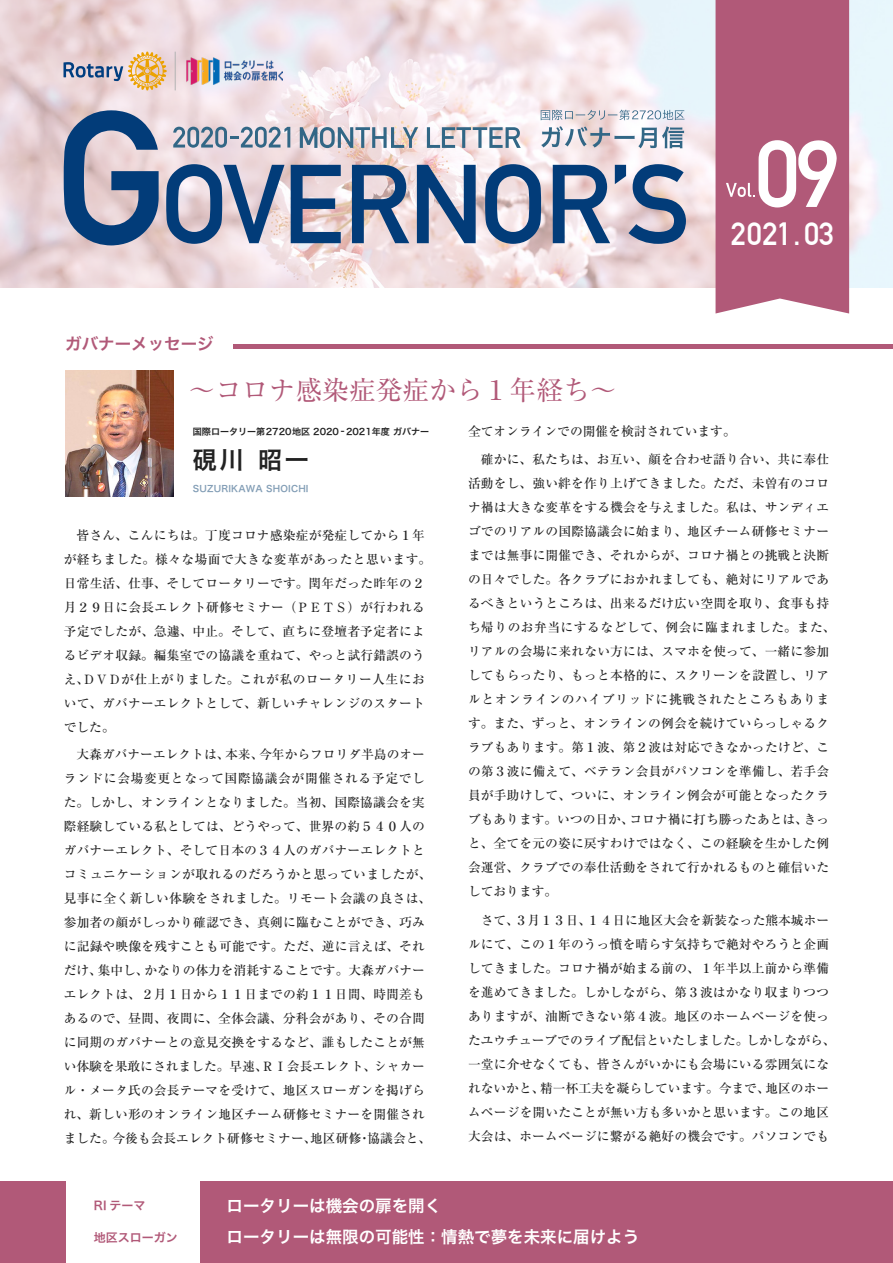
<style>
.page{position:relative;width:893px;height:1263px;background:#fff}
.page>*{position:absolute;margin:0;border:0;box-sizing:border-box;transform-origin:0 0}
.t1{font:700 93px "DIN Alternate";color:#fff}
.t2{font:700 31.5px "DIN Alternate";letter-spacing:.01em;color:#fff}
.t3{font:26.7px "Ryumin Pro";color:#b15978}
.t4{font:24px "Hira Kaku Pro N W6";color:#222}
.t5{font:16.5px "Hira Kaku Pro N W6";color:#fff}
.t6{font:16.5px "Hira Kaku Pro N W6";color:#b15978}
.t7{font:500 12.75px/24px "Ryumin Pro";letter-spacing:.015em;color:#222}
.t8{font:12px "Hira Kaku Pro N W6";color:#b15978}
.t9{font:9px "Hira Kaku Pro N W6";color:#222}
.t10{font:9px "Hira Kaku Pro N W6";letter-spacing:.02em;color:#839eb6}
</style>
<div class="page">
<img style="left:0;top:0;width:893px;height:288px">
<hr style="left:233px;top:344px;width:660px;height:4px;background:#b15978">
<div style="left:201px;top:1181px;width:692px;height:82px;background:#b15978"></div>
<div style="left:0;top:1181px;width:65px;height:82px;background:#b15978"></div>
<svg style="left:300px;top:127px;width:118px;height:21px;background:#a6afbb"></svg>
<svg style="left:427px;top:127px;width:94px;height:21px"></svg>
<svg style="left:173px;top:127px;width:117px;height:21px;background:#a3adbc"></svg>
<svg style="left:541px;top:110px;width:143px;height:10px"></svg>
<svg style="left:541px;top:126px;width:143px;height:22px"></svg>
<svg style="left:64px;top:110px;width:95px;height:135px;background:#7284a3"></svg>
<svg style="left:166px;top:164px;width:118px;height:80px;background:#8a96b1"></svg>
<svg style="left:291px;top:165px;width:50px;height:78px;background:#6e82a2"></svg>
<svg style="left:352px;top:165px;width:57px;height:78px;background:#6e83a3"></svg>
<svg style="left:417px;top:165px;width:59px;height:78px;background:#6b83a6"></svg>
<svg style="left:485px;top:164px;width:56px;height:80px;background:#788cab"></svg>
<svg style="left:553px;top:164px;width:133px;height:80px;background:#8897b2"></svg>
<div style="left:715px;top:0;width:134px;height:313px;background:#b15978"></div>
<svg style="left:63px;top:52px;width:104px;height:38px;background:#d3bdad"></svg>
<img style="left:184px;top:58px;width:99px;height:26px">
<hr style="left:175px;top:52px;width:1px;height:38px;background:#b2b3b3">
<img style="left:65px;top:371px;width:108px;height:125px">
<h1 class="t1" style="left:755px;top:103px;width:87px">09</h1>
<p class="t6" style="left:65px;top:329px;width:150px">ガバナーメッセージ</p>
<h3 class="t3" style="left:188px;top:369px;width:430px">～コロナ感染症発症から１年経ち～</h3>
<h2 class="t2" style="left:731px;top:210px;width:105px">2021.03</h2>
<p class="t9" style="left:193px;top:424px;width:238px">国際ロータリー第2720地区 2020 - 2021年度 ガバナー</p>
<h3 class="t4" style="left:193px;top:438px;width:117px">硯川昭一</h3>
<p class="t10" style="left:193px;top:481px;width:117px">SUZURIKAWA SHOICHI</p>
<p class="t7" style="left:64px;top:522px;width:369px">　皆さん、こんにちは。丁度コロナ感染症が発症してから１年が経ちました。様々な場面で大きな変革があったと思います。日常生活、仕事、そしてロータリーです。閏年だった昨年の２月２９日に会長エレクト研修セミナー（ＰＥＴＳ）が行われる予定でしたが、急遽、中止。そして、直ちに登壇者予定者によるビデオ収録。編集室での協議を重ねて、やっと試行錯誤のうえ、ＤＶＤが仕上がりました。これが私のロータリー人生において、ガバナーエレクトとして、新しいチャレンジのスタートでした。</p>
<p class="t7" style="left:64px;top:741px;width:369px">　大森ガバナーエレクトは、本来、今年からフロリダ半島のオーランドに会場変更となって国際協議会が開催される予定でした。しかし、オンラインとなりました。当初、国際協議会を実際経験している私としては、どうやって、世界の約５４０人のガバナーエレクト、そして日本の３４人のガバナーエレクトとコミュニケーションが取れるのだろうかと思っていましたが、見事に全く新しい体験をされました。リモート会議の良さは、参加者の顔がしっかり確認でき、真剣に臨むことができ、巧みに記録や映像を残すことも可能です。ただ、逆に言えば、それだけ、集中し、かなりの体力を消耗することです。大森ガバナーエレクトは、２月１日から１１日までの約１１日間、時間差もあるので、昼間、夜間に、全体会議、分科会があり、その合間に同期のガバナーとの意見交換をするなど、誰もしたことが無い体験を果敢にされました。早速、ＲＩ会長エレクト、シャカール・メータ氏の会長テーマを受けて、地区スローガンを掲げられ、新しい形のオンライン地区チーム研修セミナーを開催されました。今後も会長エレクト研修セミナー、地区研修・協議会と、</p>
<p class="t7" style="left:468px;top:418px;width:269px">全てオンラインでの開催を検討されています。</p>
<p class="t7" style="left:468px;top:447px;width:369px">　確かに、私たちは、お互い、顔を合わせ語り合い、共に奉仕活動をし、強い絆を作り上げてきました。ただ、未曽有のコロナ禍は大きな変革をする機会を与えました。私は、サンディエゴでのリアルの国際協議会に始まり、地区チーム研修セミナーまでは無事に開催でき、それからが、コロナ禍との挑戦と決断の日々でした。各クラブにおかれましても、絶対にリアルであるべきというところは、出来るだけ広い空間を取り、食事も持ち帰りのお弁当にするなどして、例会に臨まれました。また、リアルの会場に来れない方には、スマホを使って、一緒に参加してもらったり、もっと本格的に、スクリーンを設置し、リアルとオンラインのハイブリッドに挑戦されたところもあります。また、ずっと、オンラインの例会を続けていらっしゃるクラブもあります。第１波、第２波は対応できなかったけど、この第３波に備えて、ベテラン会員がパソコンを準備し、若手会員が手助けして、ついに、オンライン例会が可能となったクラブもあります。いつの日か、コロナ禍に打ち勝ったあとは、きっと、全てを元の姿に戻すわけではなく、この経験を生かした例会運営、クラブでの奉仕活動をされて行かれるものと確信いたしております。</p>
<p class="t7" style="left:468px;top:907px;width:369px">　さて、３月１３日、１４日に地区大会を新装なった熊本城ホールにて、この１年のうっ憤を晴らす気持ちで絶対やろうと企画してきました。コロナ禍が始まる前の、１年半以上前から準備を進めてきました。しかしながら、第３波はかなり収まりつつありますが、油断できない第４波。地区のホームページを使ったユウチューブでのライブ配信といたしました。しかしながら、一堂に介せなくても、皆さんがいかにも会場にいる雰囲気になれないかと、精一杯工夫を凝らしています。今まで、地区のホームページを開いたことが無い方も多いかと思います。この地区大会は、ホームページに繋がる絶好の機会です。パソコンでも</p>
<p class="t8" style="left:94px;top:1195px;width:53px">RI テーマ</p>
<p class="t8" style="left:94px;top:1227px;width:85px">地区スローガン</p>
<p class="t5" style="left:227px;top:1191px;width:216px">ロータリーは機会の扉を開く</p>
<p class="t5" style="left:227px;top:1222px;width:414px">ロータリーは無限の可能性：情熱で夢を未来に届けよう</p>
</div>
